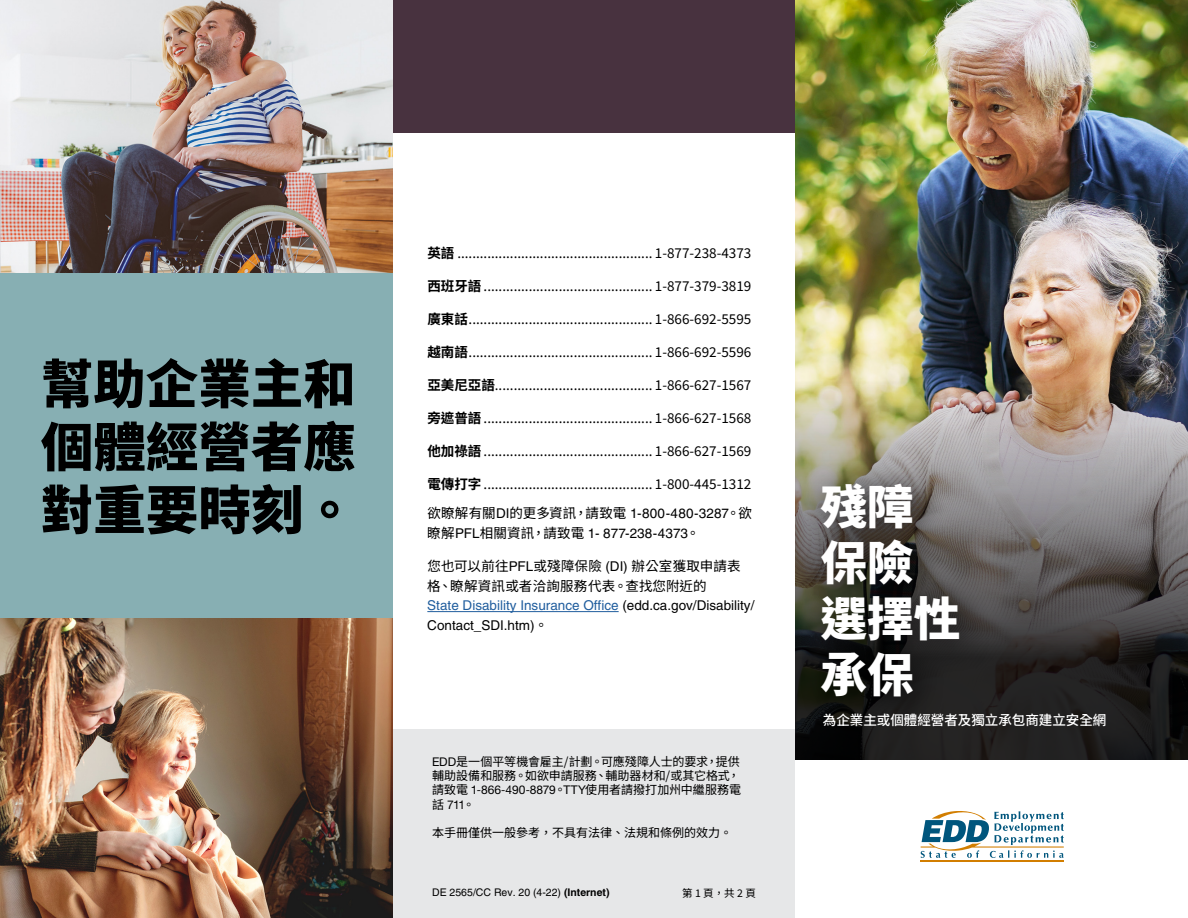
<style>
.page{position:relative;width:1188px;height:918px;background:#fff}
.page>*{position:absolute;margin:0;border:0;box-sizing:border-box;transform-origin:0 0}
.t1{font:900 52.5px/63px "Noto Sans TC";color:#000;text-align:justify}
.t2{font:900 46.65px/55.9px "Noto Sans TC";color:#fff}
.t3{font:13.5px "Noto Sans TC";color:#000}
.t4{font:13.5px/19.5px "Helvetica LT Std";color:#000}
.t5{font:500 13.5px "Noto Sans TC";color:#fff}
.t6{font:12px/14.4px "Noto Sans TC";color:#000;text-align:justify}
.t7{font:10.5px "Helvetica LT Std";color:#000}
.t8{font:10.5px "Noto Sans TC";color:#000}
.s1{font-weight:700}
.s2{font-family:"Noto Sans TC"}
.s3{color:#215e9e}
.s4{font-family:"Helvetica Neue LT Std"}
</style>
<div class="page">
<hr style="left:921px;top:860px;width:143px;height:1px;background:#d27e00">
<svg style="left:921px;top:811px;width:143px;height:47px"></svg>
<div style="left:393px;top:729px;width:402px;height:189px;background:#e6e7e8"></div>
<div style="left:0;top:273px;width:393px;height:357px;background:#87afb3"></div>
<div style="left:393px;top:0;width:402px;height:133px;background:#48323f"></div>
<img style="left:795px;top:0;width:393px;height:759px">
<div style="left:798px;top:459px;width:194px;height:270px;background:#000;opacity:.83"></div>
<img style="left:0;top:0;width:393px;height:273px">
<img style="left:0;top:618px;width:393px;height:300px">
<hr style="left:427px;top:611px;width:192px;height:1px;background:#215e9e">
<p class="t1" style="left:41px;top:354px;width:316px">幫助企業主和個體經營者應對重要時刻。</p>
<p class="t3" style="left:427px;top:245px;width:325px"><span class="s1">英語</span> .................................................... 1-877-238-4373</p>
<p class="t3" style="left:427px;top:278px;width:325px"><span class="s1">西班牙語</span> ............................................. 1-877-379-3819</p>
<p class="t3" style="left:427px;top:311px;width:325px"><span class="s1">廣東話</span>................................................. 1-866-692-5595</p>
<p class="t3" style="left:427px;top:344px;width:325px"><span class="s1">越南語</span>................................................. 1-866-692-5596</p>
<p class="t3" style="left:427px;top:377px;width:325px"><span class="s1">亞美尼亞語</span>.......................................... 1-866-627-1567</p>
<p class="t3" style="left:427px;top:410px;width:325px"><span class="s1">旁遮普語</span> ............................................. 1-866-627-1568</p>
<p class="t3" style="left:427px;top:443px;width:325px"><span class="s1">他加祿語</span> ............................................. 1-866-627-1569</p>
<p class="t3" style="left:427px;top:476px;width:325px"><span class="s1">電傳打字</span> ............................................. 1-800-445-1312</p>
<p class="t4" style="left:427px;top:504px;width:326px"><span class="s2">欲瞭解有關</span>DI<span class="s2">的更多資訊，請致電</span> 1-800-480-3287<span class="s2">。欲瞭解</span>PFL<span class="s2">相關資訊，請致電</span> 1- 877-238-4373<span class="s2">。</span></p>
<p class="t4" style="left:427px;top:557px;width:329px"><span class="s2">您也可以前往</span>PFL<span class="s2">或殘障保險</span> (DI) <span class="s2">辦公室獲取申請表格、瞭解資訊或者洽詢服務代表。查找您附近的<br></span><span class="s3">State Disability Insurance Office</span> (edd.ca.gov/Disability/ Contact_SDI.htm)<span class="s2">。</span></p>
<p class="t6" style="left:432px;top:754px;width:310px"><span class="s4">EDD</span>是一個平等機會雇主/計劃。可應殘障人士的要求，提供輔助設備和服務。如欲申請服務、輔助器材和/或其它格式，請致電 <span class="s4">1</span>-<span class="s4">866</span>-<span class="s4">490</span>-<span class="s4">8879</span>。<span class="s4">TTY</span>使用者請撥打加州中繼服務電話 <span class="s4">711</span>。</p>
<p class="t6" style="left:432px;top:825px;width:301px">本手冊僅供一般參考，不具有法律、法規和條例的效力。</p>
<p class="t7" style="left:432px;top:886px;width:179px">DE 2565/CC Rev. 20 (4-22) <span class="s1">(Internet)</span></p>
<p class="t8" style="left:682px;top:887px;width:75px">第 1 頁，共 2 頁</p>
<h1 class="t2" style="left:820px;top:479px;width:142px">殘障保險選擇性承保</h1>
<p class="t5" style="left:823px;top:712px;width:285px">為企業主或個體經營者及獨立承包商建立安全網</p>
</div>
